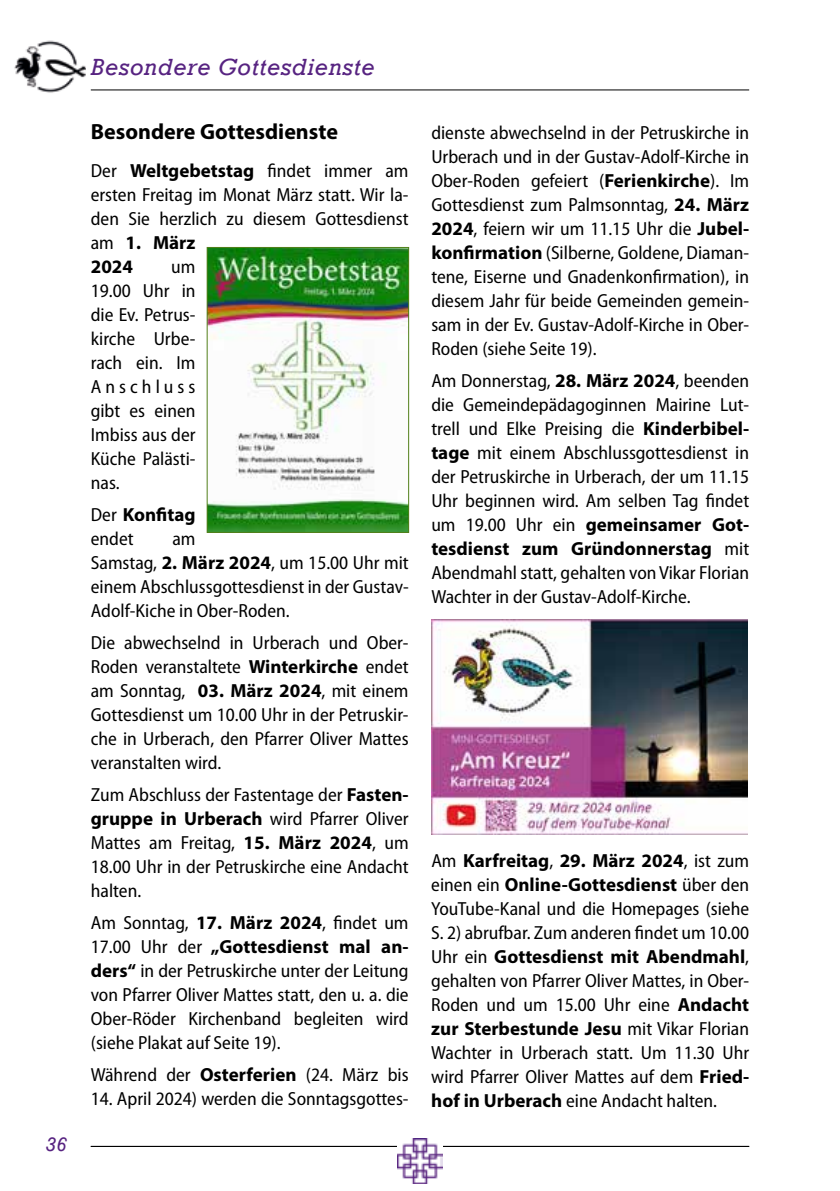
<style>
.page{position:relative;width:840px;height:1191px;background:#fff}
.page>*{position:absolute;margin:0;border:0;box-sizing:border-box;transform-origin:0 0}
.t1{font:italic 24px "Rockwell";letter-spacing:.03em;color:#572381}
.t2{font:700 22px "Myriad Pro";color:#000}
.t3{font:italic 20px "Rockwell";color:#572381}
.t4{font:semi-condensed 19px/24px "Myriad Pro";color:#000;text-align:justify}
.s1{font-weight:700;font-stretch:normal}
</style>
<div class="page">
<hr style="left:91px;top:89px;width:657px;height:1px;background:#000">
<hr style="left:91px;top:1145px;width:657px;height:1px;background:#000">
<img style="left:14px;top:40px;width:71px;height:53px">
<img style="left:397px;top:1138px;width:45px;height:45px">
<img style="left:431px;top:619px;width:316px;height:215px">
<img style="left:209px;top:249px;width:197px;height:281px">
<div style="left:207px;top:247px;width:201px;height:285px;border:1px solid #52801a"></div>
<p class="t3" style="left:45px;top:1132px;width:23px">36</p>
<p class="t1" style="left:91px;top:53px;width:285px">Besondere Gottesdienste</p>
<p class="t2" style="left:91px;top:117px;width:248px">Besondere Gottesdienste</p>
<p class="t4" style="left:431px;top:120px;width:319px">dienste abwechselnd in der Petruskirche in Urberach und in der Gustav-Adolf-Kirche in Ober-Roden gefeiert (<span class="s1">Ferienkirche</span>). Im Gottesdienst zum Palmsonntag, <span class="s1">24. März 2024</span>, feiern wir um 11.15 Uhr die <span class="s1">Jubel&shy;konfirmation</span> (Silberne, Goldene, Diaman&shy;tene, Eiserne und Gnadenkonfirmation), in diesem Jahr für beide Gemeinden gemein&shy;sam in der Ev. Gustav-Adolf-Kirche in Ober-Roden (siehe Seite 19).</p>
<p class="t4" style="left:431px;top:368px;width:319px">Am Donnerstag, <span class="s1">28. März 2024</span>, beenden die Gemeindepädagoginnen Mairine Lut&shy;trell und Elke Preising die <span class="s1">Kinderbibel&shy;tage</span> mit einem Abschlussgottesdienst in der Petruskirche in Urberach, der um 11.15<br>Uhr beginnen wird. Am selben Tag findet um 19.00 Uhr ein <span class="s1">gemeinsamer Got&shy;tesdienst zum Gründonnerstag</span> mit Abendmahl statt, gehalten von Vikar Florian Wachter in der Gustav-Adolf-Kirche.</p>
<p class="t4" style="left:91px;top:158px;width:319px;text-align:left">Der <span class="s1">Weltgebetstag</span> findet immer am ersten Freitag im Monat März statt. Wir la&shy;den Sie herzlich zu diesem Gottesdienst am <span class="s1">1. März<br>2024</span></p>
<p class="t4" style="left:91px;top:254px;width:106px;text-indent:80px">um 19.00 Uhr in die Ev. Petrus&shy;kirche Urbe&shy;rach ein. Im Anschluss gibt es einen Imbiss aus der Küche Palästi&shy;nas.</p>
<p class="t4" style="left:91px;top:502px;width:106px">Der <span class="s1">Konfitag </span>endet</p>
<p class="t4" style="left:91px;top:526px;width:319px;text-align:left;text-indent:82px">am<br>Samstag, <span class="s1">2. März 2024</span>, um 15.00 Uhr mit einem Abschlussgottesdienst in der Gustav-<br>Adolf-Kiche in Ober-Roden.</p>
<p class="t4" style="left:91px;top:630px;width:319px">Die abwechselnd in Urberach und Ober-Roden veranstaltete <span class="s1">Winterkirche</span> endet am Sonntag, <span class="s1">03. März 2024</span>, mit einem Gottesdienst um 10.00 Uhr in der Petruskir&shy;che in Urberach, den Pfarrer Oliver Mattes veranstalten wird.</p>
<p class="t4" style="left:91px;top:782px;width:319px">Zum Abschluss der Fastentage der <span class="s1">Fasten&shy;gruppe in Urberach</span> wird Pfarrer Oliver Mattes am Freitag, <span class="s1">15. März 2024</span>, um 18.00 Uhr in der Petruskirche eine Andacht halten.</p>
<p class="t4" style="left:91px;top:910px;width:319px">Am Sonntag, <span class="s1">17. März 2024</span>, findet um 17.00 Uhr der <span class="s1">„Gottesdienst mal an&shy;ders“</span> in der Petruskirche unter der Leitung von Pfarrer Oliver Mattes statt, den u. a. die Ober-Röder Kirchenband begleiten wird (siehe Plakat auf Seite 19).</p>
<p class="t4" style="left:91px;top:1062px;width:319px">Während der <span class="s1">Osterferien</span> (24. März bis</p>
<p class="t4" style="left:91px;top:1086px;width:319px">14. April 2024) werden die Sonntagsgottes-</p>
<p class="t4" style="left:431px;top:848px;width:319px">Am <span class="s1">Karfreitag</span>, <span class="s1">29. März 2024</span>, ist zum einen ein <span class="s1">Online-Gottesdienst</span> über den YouTube-Kanal und die Homepages (siehe S. 2) abrufbar. Zum anderen findet um 10.00<br>Uhr ein <span class="s1">Gottesdienst mit Abendmahl</span>, gehalten von Pfarrer Oliver Mattes, in Ober-Roden und um 15.00 Uhr eine <span class="s1">Andacht zur Sterbestunde Jesu</span> mit Vikar Florian Wachter in Urberach statt. Um 11.30 Uhr wird Pfarrer Oliver Mattes auf dem <span class="s1">Fried&shy;hof in Urberach</span> eine Andacht halten.</p>
</div>
